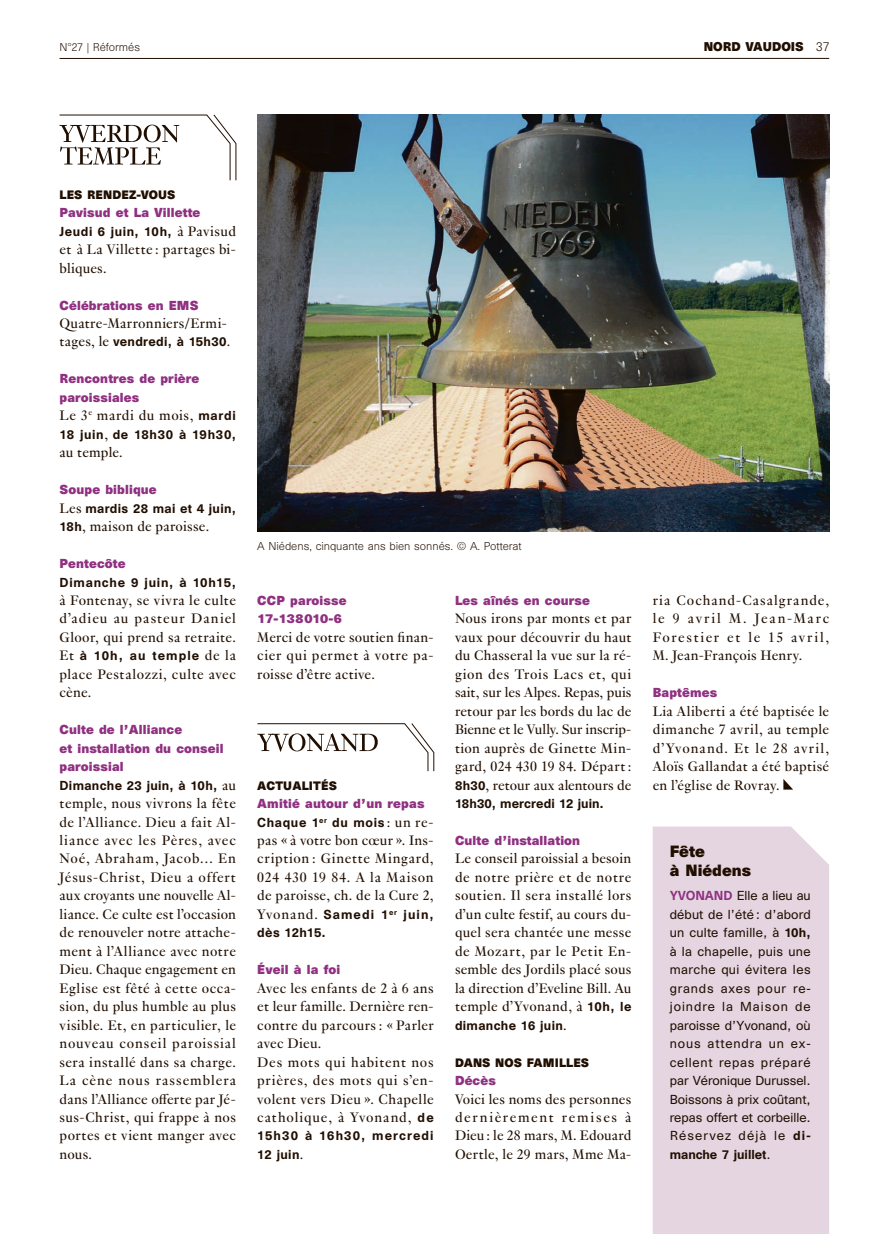
<style>
.page{position:relative;width:893px;height:1234px;background:#fff}
.page>*{position:absolute;margin:0;border:0;box-sizing:border-box;transform-origin:0 0}
.REF_Texte_indd{font:15px/18.5px "Genath";letter-spacing:.025em;color:#200e00;text-align:justify}
.REF_Titre-encadre_in{font:700 15px "Unica SB";color:#200e00}
.REF_Texte-encadre_in{font:12px/18.5px "Unica SB";color:#200e00;text-align:justify}
.REF_P2_Titre_indd{font:700 12px/18.5px "Unica SB";letter-spacing:.01em;color:#8f3081}
.REF_Texte_indd-2{font:500 12px "Unica SB";letter-spacing:.035em;color:#200e00}
.REF_Texte_indd-3{font:500 12px/18.5px "Unica SB";letter-spacing:.09em;color:#200e00}
.REF_Texte_indd-4{font:500 12px "Unica SB";letter-spacing:.055em;color:#200e00}
.REF_Texte_indd-5{font:500 12px "Unica SB";letter-spacing:.06em;color:#200e00}
.REF_Texte_indd-6{font:500 12px "Unica SB";letter-spacing:.01em;color:#200e00}
.REF_P2_Titre_indd-2{font:700 12px "Unica SB";letter-spacing:-.07em;color:#8f3081}
.t1{font:700 11.7px "Unica SB";color:#200e00}
.REF_P2_Rubriques_ind{font:700 11.25px "Unica SB";letter-spacing:.01em;color:#200e00}
.REF_legendes_copyrig{font:300 10.5px "Unica SB";color:#200e00}
.s1{font-weight:300;font-size:12px}
.s2{font-family:"Genath";font-weight:400;font-size:15px}
.s3{font-family:"Unica SB";font-weight:500;font-size:12px}
.s4{font-weight:500;color:#8f3081}
.s5{font-weight:500}
</style>
<div class="page">
<svg style="left:59px;top:114px;width:177px;height:67px"></svg>
<svg style="left:257px;top:723px;width:177px;height:48px"></svg>
<svg style="left:783px;top:779px;width:10px;height:10px"></svg>
<div style="left:653px;top:826px;width:176px;height:407px;background:#e5d5e1"></div>
<img style="left:257px;top:115px;width:572px;height:416px">
<hr style="left:60px;top:58px;width:769px;height:1px;background:#200e00">
<p class="REF_legendes_copyrig" style="left:60px;top:41px;width:82px">N°27 | Réformés</p>
<p class="t1" style="left:704px;top:39px;width:127px">NORD VAUDOIS <span class="s1">37</span></p>
<p class="REF_P2_Rubriques_ind" style="left:60px;top:187px;width:117px">LES RENDEZ-VOUS</p>
<p class="REF_P2_Titre_indd" style="left:60px;top:205px;width:142px">Pavisud et La Villette</p>
<p class="REF_Texte_indd-2" style="left:60px;top:224px;width:178px">Jeudi 6 juin, 10h, <span class="s2">à Pavisud</span></p>
<p class="REF_Texte_indd" style="left:60px;top:239px;width:178px">et à La Villette : partages bi&shy;bliques.</p>
<p class="REF_P2_Titre_indd" style="left:60px;top:297px;width:140px">Célébrations en EMS</p>
<p class="REF_Texte_indd" style="left:60px;top:313px;width:169px">Quatre-Marronniers/Ermi-</p>
<p class="REF_Texte_indd-2" style="left:60px;top:334px;width:172px"><span class="s2">tages, le</span> vendredi, à 15h30<span class="s2">.</span></p>
<p class="REF_P2_Titre_indd" style="left:60px;top:371px;width:141px">Rencontres de prière</p>
<p class="REF_P2_Titre_indd" style="left:60px;top:389px;width:81px">paroissiales</p>
<p class="REF_Texte_indd" style="left:60px;top:405px;width:178px">Le 3<sup>e</sup> mardi du mois, <span class="s3">mardi</span></p>
<p class="REF_Texte_indd-4" style="left:60px;top:426px;width:178px">18 juin<span class="s2">,</span> de 18h30 à 19h30,</p>
<p class="REF_Texte_indd" style="left:60px;top:442px;width:65px">au temple.</p>
<p class="REF_P2_Titre_indd" style="left:60px;top:481px;width:99px">Soupe biblique</p>
<p class="REF_Texte_indd-2" style="left:60px;top:500px;width:178px"><span class="s2">Les</span> mardis 28 mai et 4 juin,</p>
<p class="REF_Texte_indd" style="left:60px;top:516px;width:151px"><span class="s3">18h</span>, maison de paroisse.</p>
<p class="REF_P2_Titre_indd" style="left:60px;top:555px;width:68px">Pentecôte</p>
<p class="REF_Texte_indd-5" style="left:60px;top:574px;width:178px">Dimanche 9 juin, à 10h15,</p>
<p class="REF_Texte_indd" style="left:60px;top:589px;width:178px">à Fontenay, se vivra le culte d’adieu au pasteur Daniel Gloor, qui prend sa retraite.</p>
<p class="REF_Texte_indd-3" style="left:60px;top:647px;width:178px"><span class="s2">Et</span> à 10h, au temple <span class="s2">de la</span></p>
<p class="REF_Texte_indd" style="left:60px;top:663px;width:178px">place Pestalozzi, culte avec cène.</p>
<p class="REF_P2_Titre_indd" style="left:60px;top:721px;width:124px">Culte de l’Alliance</p>
<p class="REF_P2_Titre_indd" style="left:60px;top:740px;width:166px">et installation du conseil paroissial</p>
<p class="REF_Texte_indd-2" style="left:60px;top:777px;width:178px">Dimanche 23 juin, à 10h, <span class="s2">au</span></p>
<p class="REF_Texte_indd" style="left:60px;top:792px;width:178px">temple, nous vivrons la fête de l’Alliance. Dieu a fait Al&shy;liance avec les Pères, avec Noé, Abraham, Jacob… En Jésus-Christ, Dieu a offert aux croyants une nouvelle Al&shy;liance. Ce culte est l’occasion de renouveler notre attache&shy;ment à l’Alliance avec notre Dieu. Chaque engagement en Eglise est fêté à cette occa&shy;sion, du plus humble au plus visible. Et, en particulier, le nouveau conseil paroissial sera installé dans sa charge.<br>La cène nous rassemblera dans l’Alliance offerte par Jé&shy;sus-Christ, qui frappe à nos portes et vient manger avec nous.</p>
<p class="REF_legendes_copyrig" style="left:257px;top:539px;width:266px">A Niédens, cinquante ans bien sonnés. © A. Potterat</p>
<p class="REF_P2_Titre_indd" style="left:257px;top:592px;width:91px">CCP paroisse</p>
<p class="REF_P2_Titre_indd-2" style="left:257px;top:611px;width:87px">17-138010-6</p>
<p class="REF_Texte_indd" style="left:257px;top:626px;width:178px">Merci de votre soutien finan&shy;cier qui permet à votre pa&shy;roisse d’être active.</p>
<p class="REF_P2_Rubriques_ind" style="left:257px;top:778px;width:81px">ACTUALITÉS</p>
<p class="REF_P2_Titre_indd" style="left:257px;top:795px;width:169px">Amitié autour d’un repas</p>
<p class="REF_Texte_indd-2" style="left:257px;top:814px;width:178px">Chaque 1<sup>er</sup> du mois <span class="s2">: un re-</span></p>
<p class="REF_Texte_indd" style="left:257px;top:829px;width:178px">pas « à votre bon cœur ». Ins&shy;cription : Ginette Mingard, 024 430 19 84. A la Maison de paroisse, ch. de la Cure 2,</p>
<p class="REF_Texte_indd-3" style="left:257px;top:905px;width:178px"><span class="s2">Yvonand.</span> Samedi 1<sup>er</sup> juin, dès 12h15.</p>
<p class="REF_P2_Titre_indd" style="left:257px;top:961px;width:85px">Éveil à la foi</p>
<p class="REF_Texte_indd" style="left:257px;top:977px;width:178px">Avec les enfants de 2 à 6 ans et leur famille. Dernière ren&shy;contre du parcours : « Parler avec Dieu.</p>
<p class="REF_Texte_indd" style="left:257px;top:1051px;width:178px">Des mots qui habitent nos prières, des mots qui s’en&shy;volent vers Dieu ». Chapelle catholique, à Yvonand, <span class="s3">de</span></p>
<p class="REF_Texte_indd-3" style="left:257px;top:1127px;width:178px">15h30 à 16h30, mercredi<br>12 juin<span class="s2">.</span></p>
<p class="REF_P2_Titre_indd" style="left:455px;top:592px;width:136px">Les aînés en course</p>
<p class="REF_Texte_indd" style="left:455px;top:608px;width:178px">Nous irons par monts et par vaux pour découvrir du haut du Chasseral la vue sur la ré&shy;gion des Trois Lacs et, qui sait, sur les Alpes. Repas, puis retour par les bords du lac de Bienne et le Vully. Sur inscrip&shy;tion auprès de Ginette Min&shy;gard, 024 430 19 84. Départ :<br><span class="s3">8h30</span>, retour aux alentours de</p>
<p class="REF_Texte_indd-6" style="left:455px;top:795px;width:150px">18h30, mercredi 12 juin.</p>
<p class="REF_P2_Titre_indd" style="left:455px;top:832px;width:127px">Culte d’installation</p>
<p class="REF_Texte_indd" style="left:455px;top:848px;width:178px">Le conseil paroissial a besoin de notre prière et de notre soutien. Il sera installé lors d’un culte festif, au cours du&shy;quel sera chantée une messe de Mozart, par le Petit En&shy;semble des Jordils placé sous la direction d’Eveline Bill. Au temple d’Yvonand, à <span class="s3">10h, le</span></p>
<p class="REF_Texte_indd-2" style="left:455px;top:1017px;width:113px">dimanche 16 juin<span class="s2">.</span></p>
<p class="REF_P2_Rubriques_ind" style="left:455px;top:1055px;width:136px">DANS NOS FAMILLES</p>
<p class="REF_P2_Titre_indd" style="left:455px;top:1072px;width:43px">Décès</p>
<p class="REF_Texte_indd" style="left:455px;top:1088px;width:178px">Voici les noms des personnes dernièrement remises à Dieu : le 28 mars, M. Edouard Oertle, le 29 mars, Mme Ma-</p>
<p class="REF_Texte_indd" style="left:653px;top:589px;width:178px">ria Cochand-Casalgrande, le 9 avril M. Jean-Marc Forestier et le 15 avril, M. Jean-François Henry.</p>
<p class="REF_P2_Titre_indd" style="left:653px;top:684px;width:66px">Baptêmes</p>
<p class="REF_Texte_indd" style="left:653px;top:700px;width:178px">Lia Aliberti a été baptisée le dimanche 7 avril, au temple d’Yvonand. Et le 28 avril, Aloïs Gallandat a été baptisé en l’église de Rovray.</p>
<p class="REF_Titre-encadre_in" style="left:670px;top:842px;width:37px">Fête</p>
<p class="REF_Titre-encadre_in" style="left:670px;top:860px;width:83px">à Niédens</p>
<p class="REF_Texte-encadre_in" style="left:670px;top:886px;width:143px"><span class="s4">YVONAND</span> Elle a lieu au début de l’été : d’abord un culte famille, à <span class="s5">10h, </span>à la chapelle, puis une marche qui évitera les grands axes pour re&shy;joindre la Maison de paroisse d’Yvonand, où nous attendra un ex&shy;cellent repas préparé par Véronique Durussel.<br>Boissons à prix coûtant, repas offert et corbeille.<br>Réservez déjà le <span class="s5">di&shy;manche 7 juillet</span>.</p>
</div>
